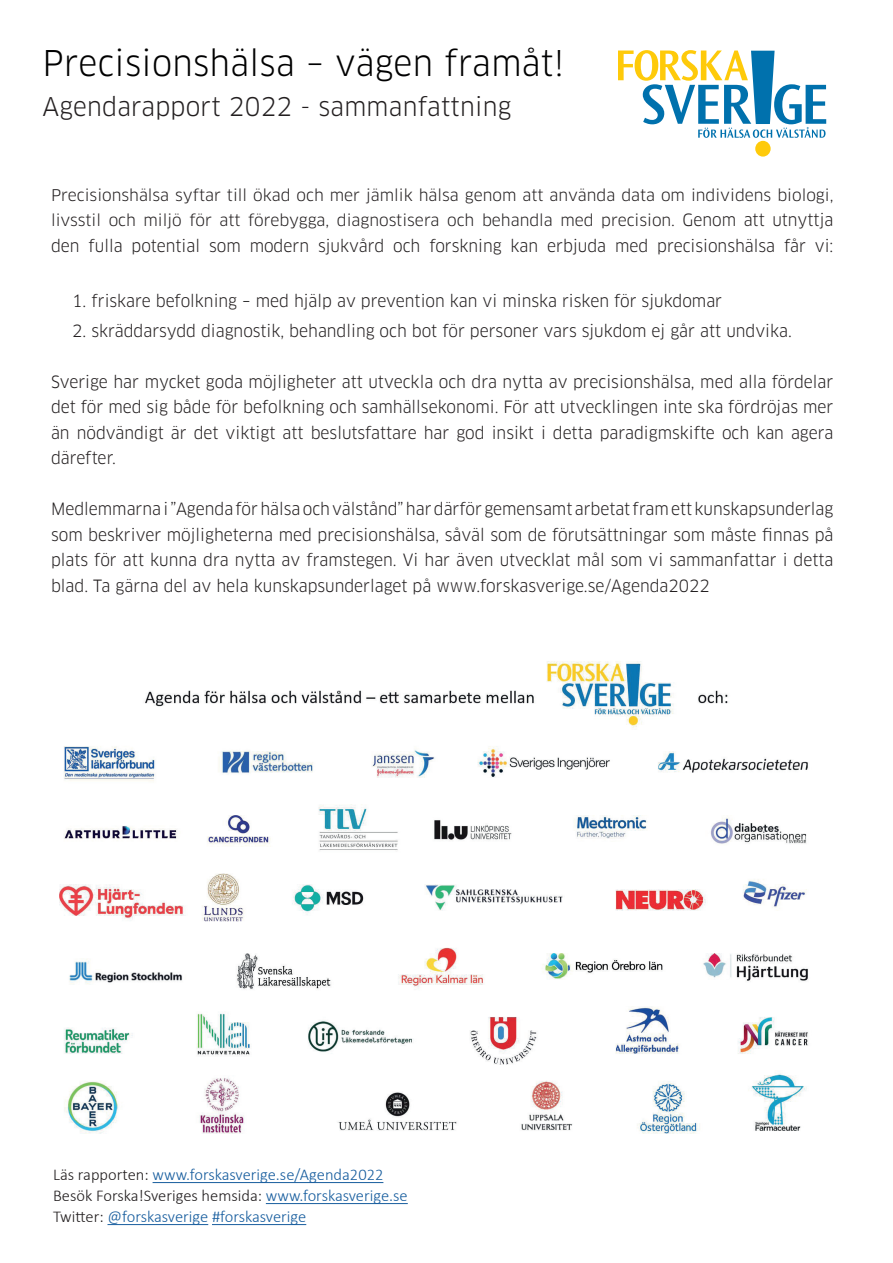
<style>
.page{position:relative;width:893px;height:1263px;background:#fff}
.page>*{position:absolute;margin:0;border:0;box-sizing:border-box;transform-origin:0 0}
.t1{font:34.65px "Clan OT";letter-spacing:.01em;color:#000001;scale:.95 1}
.t2{font:25.2px "Clan OT";letter-spacing:.01em;color:#231f20;scale:.95 1}
.t3{font:16.5px/25.5px "Clan OT";color:#231f20;text-align:justify;scale:.95 1}
.t4{font:300 16.5px/21px "Calibri";color:#175d9e}
.t5{font:15.75px/25.5px "Clan OT";color:#231f20}
.s1{font-size:16.5px}
.s2{color:#000001}
.s3{color:#231f20}
</style>
<div class="page">
<hr style="left:153px;top:1182px;width:230px;height:1px;background:#175d9e">
<hr style="left:266px;top:1203px;width:142px;height:1px;background:#175d9e">
<hr style="left:107px;top:1224px;width:101px;height:1px;background:#175d9e">
<hr style="left:212px;top:1224px;width:94px;height:1px;background:#175d9e">
<div style="left:755px;top:141px;width:16px;height:16px;background:#feca0a;border-radius:50%"></div>
<svg style="left:618px;top:50px;width:208px;height:88px"></svg>
<img style="left:60px;top:661px;width:749px;height:473px">
<h1 class="t1" style="left:43px;top:42px;width:550px">Precisionshälsa – vägen framåt!</h1>
<h2 class="t2" style="left:43px;top:92px;width:495px">Agendarapport 2022 - sammanfattning</h2>
<p class="t5" style="left:51px;top:182px;width:784px">Precisionshälsa syftar till ökad och mer jämlik hälsa genom att använda data om individens biologi, livsstil och miljö för att förebygga, diagnostisera och behandla med precision. <span class="s1">Genom att utnyttja</span></p>
<p class="t3" style="left:51px;top:233px;width:825px">den fulla potential som modern sjukvård och forskning kan erbjuda med precisionshälsa får vi:</p>
<p class="t3" style="left:72px;top:288px;width:686px">1. friskare befolkning <span class="s2">–</span> med hjälp av prevention kan vi minska risken för sjukdomar</p>
<p class="t3" style="left:72px;top:318px;width:759px">2. skräddarsydd diagnostik, behandling och bot för personer vars sjukdom ej går att undvika.</p>
<p class="t3" style="left:51px;top:369px;width:825px">Sverige har mycket goda möjligheter att utveckla och dra nytta av precisionshälsa, med alla fördelar det för med sig både för befolkning och samhällsekonomi. För att utvecklingen inte ska fördröjas mer än nödvändigt är det viktigt att beslutsfattare har god insikt i detta paradigmskifte och kan agera därefter.</p>
<p class="t3" style="left:51px;top:497px;width:825px">Medlemmarna i ”Agenda för hälsa och välstånd” har därför gemensamt arbetat fram ett kunskapsunderlag som beskriver möjligheterna med precisionshälsa, såväl som de förutsättningar som måste finnas på plats för att kunna dra nytta av framstegen. Vi har även utvecklat mål som vi sammanfattar i detta blad. Ta gärna del av hela kunskapsunderlaget på www.forskasverige.se/Agenda2022</p>
<p class="t4" style="left:53px;top:1164px;width:356px"><span class="s3">Läs rapporten:</span> www.forskasverige.se/Agenda2022<br><span class="s3">Besök Forska!Sveriges hemsida:</span> www.forskasverige.se<br><span class="s3">Twitter:</span> @forskasverige #forskasverige</p>
</div>
